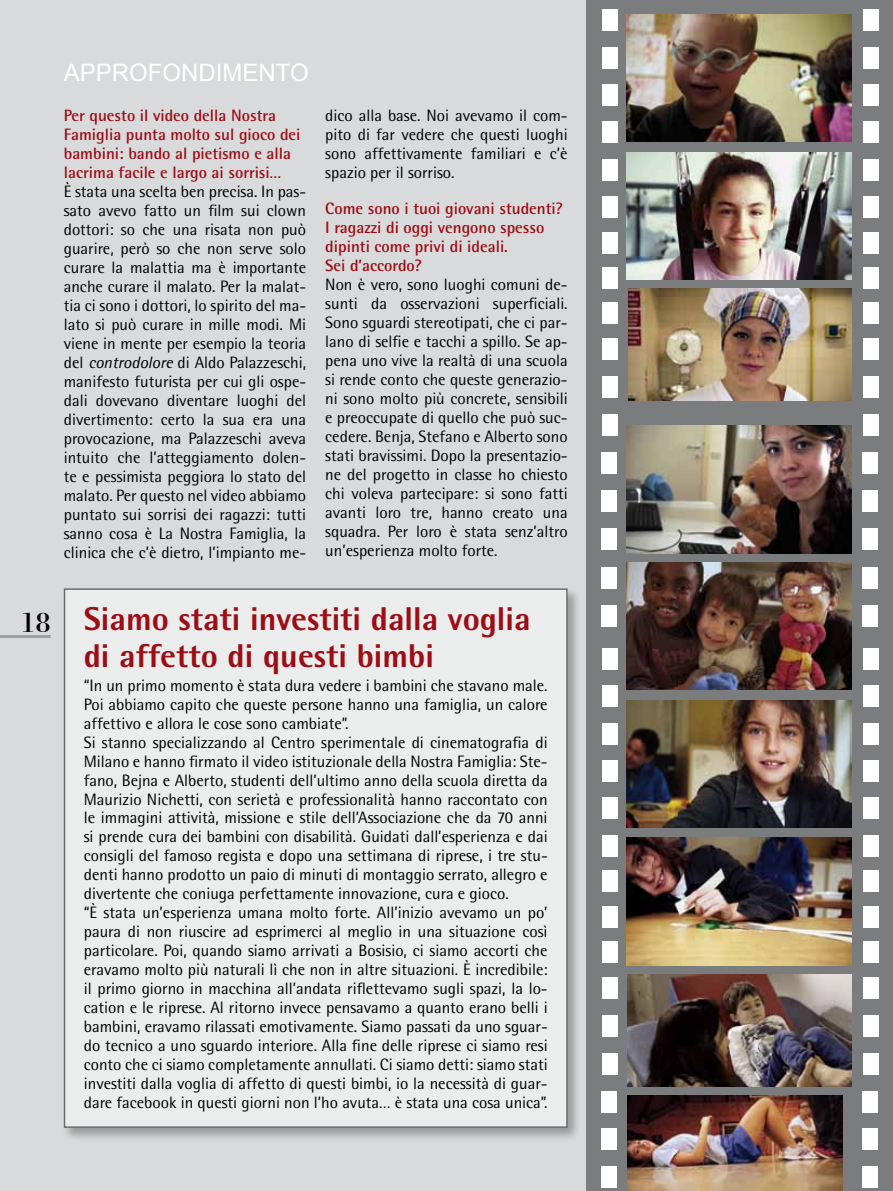
<style>
.page{position:relative;width:893px;height:1191px;background:#d9dadb}
.page>*{position:absolute;margin:0;border:0;box-sizing:border-box;transform-origin:0 0}
.t1{font:800 33px/37.5px "Rotis Semi Sans Std";color:#9d0d16}
.t2{font:30px "Bodoni BT";color:#000}
.t3{font:24px "Arial";color:#fff}
.t4{font:16.5px/18.9px "Rotis Semi Sans Std";color:#000;text-align:justify}
.t5{font:700 16.5px/19px "Rotis Semi Sans Std";color:#9d0d16}
.s1{font-style:italic}
</style>
<div class="page">
<div style="left:62px;top:586px;width:520px;height:556px;background:#000;opacity:.6"></div>
<div style="left:65px;top:589px;width:502px;height:538px;background:#ebecec"></div>
<div style="left:587px;top:0;width:306px;height:1191px;background:#7b7c7e"></div>
<div style="left:602px;top:9px;width:15px;height:22px;background:#fff"></div>
<div style="left:602px;top:648px;width:15px;height:21px;background:#fff"></div>
<div style="left:602px;top:47px;width:15px;height:21px;background:#fff"></div>
<div style="left:602px;top:685px;width:15px;height:22px;background:#fff"></div>
<div style="left:602px;top:84px;width:15px;height:22px;background:#fff"></div>
<div style="left:602px;top:723px;width:15px;height:21px;background:#fff"></div>
<div style="left:602px;top:122px;width:15px;height:21px;background:#fff"></div>
<div style="left:602px;top:760px;width:15px;height:22px;background:#fff"></div>
<div style="left:602px;top:159px;width:15px;height:22px;background:#fff"></div>
<div style="left:602px;top:797px;width:15px;height:22px;background:#fff"></div>
<div style="left:602px;top:196px;width:15px;height:22px;background:#fff"></div>
<div style="left:602px;top:835px;width:15px;height:21px;background:#fff"></div>
<div style="left:602px;top:232px;width:15px;height:21px;background:#fff"></div>
<div style="left:602px;top:870px;width:15px;height:22px;background:#fff"></div>
<div style="left:602px;top:267px;width:15px;height:22px;background:#fff"></div>
<div style="left:602px;top:905px;width:15px;height:22px;background:#fff"></div>
<div style="left:602px;top:302px;width:15px;height:22px;background:#fff"></div>
<div style="left:602px;top:941px;width:15px;height:21px;background:#fff"></div>
<div style="left:602px;top:338px;width:15px;height:22px;background:#fff"></div>
<div style="left:602px;top:977px;width:15px;height:21px;background:#fff"></div>
<div style="left:602px;top:376px;width:15px;height:22px;background:#fff"></div>
<div style="left:602px;top:1015px;width:15px;height:21px;background:#fff"></div>
<div style="left:602px;top:414px;width:15px;height:22px;background:#fff"></div>
<div style="left:602px;top:1052px;width:15px;height:22px;background:#fff"></div>
<div style="left:602px;top:452px;width:15px;height:22px;background:#fff"></div>
<div style="left:602px;top:1090px;width:15px;height:22px;background:#fff"></div>
<div style="left:602px;top:490px;width:15px;height:21px;background:#fff"></div>
<div style="left:602px;top:1128px;width:15px;height:22px;background:#fff"></div>
<div style="left:602px;top:528px;width:15px;height:21px;background:#fff"></div>
<div style="left:602px;top:1166px;width:15px;height:22px;background:#fff"></div>
<div style="left:602px;top:567px;width:15px;height:22px;background:#fff"></div>
<div style="left:602px;top:604px;width:15px;height:22px;background:#fff"></div>
<div style="left:863px;top:9px;width:15px;height:22px;background:#fff"></div>
<div style="left:863px;top:648px;width:15px;height:21px;background:#fff"></div>
<div style="left:863px;top:47px;width:15px;height:21px;background:#fff"></div>
<div style="left:863px;top:685px;width:15px;height:22px;background:#fff"></div>
<div style="left:863px;top:84px;width:15px;height:22px;background:#fff"></div>
<div style="left:863px;top:723px;width:15px;height:21px;background:#fff"></div>
<div style="left:863px;top:122px;width:15px;height:21px;background:#fff"></div>
<div style="left:863px;top:760px;width:15px;height:22px;background:#fff"></div>
<div style="left:863px;top:159px;width:15px;height:22px;background:#fff"></div>
<div style="left:863px;top:797px;width:15px;height:22px;background:#fff"></div>
<div style="left:863px;top:196px;width:15px;height:22px;background:#fff"></div>
<div style="left:863px;top:835px;width:15px;height:21px;background:#fff"></div>
<div style="left:863px;top:232px;width:15px;height:21px;background:#fff"></div>
<div style="left:863px;top:870px;width:15px;height:22px;background:#fff"></div>
<div style="left:863px;top:267px;width:15px;height:22px;background:#fff"></div>
<div style="left:863px;top:905px;width:15px;height:22px;background:#fff"></div>
<div style="left:863px;top:302px;width:15px;height:22px;background:#fff"></div>
<div style="left:863px;top:941px;width:15px;height:21px;background:#fff"></div>
<div style="left:863px;top:338px;width:15px;height:22px;background:#fff"></div>
<div style="left:863px;top:977px;width:15px;height:21px;background:#fff"></div>
<div style="left:863px;top:376px;width:15px;height:22px;background:#fff"></div>
<div style="left:863px;top:1015px;width:15px;height:21px;background:#fff"></div>
<div style="left:863px;top:414px;width:15px;height:22px;background:#fff"></div>
<div style="left:863px;top:1052px;width:15px;height:22px;background:#fff"></div>
<div style="left:863px;top:452px;width:15px;height:22px;background:#fff"></div>
<div style="left:863px;top:1090px;width:15px;height:22px;background:#fff"></div>
<div style="left:863px;top:490px;width:15px;height:21px;background:#fff"></div>
<div style="left:863px;top:1128px;width:15px;height:22px;background:#fff"></div>
<div style="left:863px;top:528px;width:15px;height:21px;background:#fff"></div>
<div style="left:863px;top:1166px;width:15px;height:22px;background:#fff"></div>
<div style="left:863px;top:567px;width:15px;height:22px;background:#fff"></div>
<div style="left:863px;top:604px;width:15px;height:22px;background:#fff"></div>
<img style="left:626px;top:15px;width:226px;height:127px">
<img style="left:626px;top:152px;width:226px;height:127px">
<img style="left:628px;top:288px;width:224px;height:112px">
<img style="left:626px;top:426px;width:225px;height:127px">
<img style="left:626px;top:563px;width:225px;height:126px">
<img style="left:626px;top:700px;width:226px;height:127px">
<img style="left:626px;top:837px;width:226px;height:128px">
<img style="left:627px;top:1095px;width:215px;height:96px">
<img style="left:628px;top:974px;width:224px;height:112px">
<hr style="left:0;top:635px;width:51px;height:3px;background:#9c9e9f">
<h3 class="t3" style="left:64px;top:57px;width:246px">APPROFONDIMENTO</h3>
<p class="t5" style="left:64px;top:106px;width:238px">Per questo il video della Nostra Famiglia punta molto sul gioco dei bambini: bando al pietismo e alla lacrima facile e largo ai sorrisi…</p>
<p class="t4" style="left:64px;top:182px;width:244px">È stata una scelta ben precisa. In pas&shy;sato avevo fatto un film sui clown dottori: so che una risata non può guarire, però so che non serve solo curare la malattia ma è importante anche curare il malato. Per la malat&shy;tia ci sono i dottori, lo spirito del ma&shy;lato si può curare in mille modi. Mi viene in mente per esempio la teoria del <span class="s1">controdolore</span> di Aldo Palazzeschi, manifesto futurista per cui gli ospe&shy;dali dovevano diventare luoghi del divertimento: certo la sua era una provocazione, ma Palazzeschi aveva intuito che l’atteggiamento dolen&shy;te e pessimista peggiora lo stato del malato. Per questo nel video abbiamo puntato sui sorrisi dei ragazzi: tutti sanno cosa è La Nostra Famiglia, la clinica che c’è dietro, l’impianto me-</p>
<p class="t4" style="left:325px;top:106px;width:244px">dico alla base. Noi avevamo il com&shy;pito di far vedere che questi luoghi sono affettivamente familiari e c’è spazio per il sorriso.</p>
<p class="t5" style="left:325px;top:199px;width:239px">Come sono i tuoi giovani studenti?<br>I ragazzi di oggi vengono spesso dipinti come privi di ideali.<br>Sei d’accordo?</p>
<p class="t4" style="left:325px;top:275px;width:244px">Non è vero, sono luoghi comuni de&shy;sunti da osservazioni superficiali.<br>Sono sguardi stereotipati, che ci par&shy;lano di selfie e tacchi a spillo. Se ap&shy;pena uno vive la realtà di una scuola si rende conto che queste generazio&shy;ni sono molto più concrete, sensibili e preoccupate di quello che può suc&shy;cedere. Benja, Stefano e Alberto sono stati bravissimi. Dopo la presentazio&shy;ne del progetto in classe ho chiesto chi voleva partecipare: si sono fatti avanti loro tre, hanno creato una squadra. Per loro è stata senz’altro un’esperienza molto forte.</p>
<h2 class="t2" style="left:20px;top:603px;width:32px">18</h2>
<h1 class="t1" style="left:84px;top:599px;width:448px">Siamo stati investiti dalla voglia di affetto di questi bimbi</h1>
<p class="t4" style="left:84px;top:675px;width:465px;text-align:left">“In un primo momento è stata dura vedere i bambini che stavano male.<br>Poi abbiamo capito che queste persone hanno una famiglia, un calore affettivo e allora le cose sono cambiate”.<br>Si stanno specializzando al Centro sperimentale di cinematografia di Milano e hanno firmato il video istituzionale della Nostra Famiglia: Ste&shy;fano, Bejna e Alberto, studenti dell’ultimo anno della scuola diretta da Maurizio Nichetti, con serietà e professionalità hanno raccontato con le immagini attività, missione e stile dell’Associazione che da 70 anni si prende cura dei bambini con disabilità. Guidati dall’esperienza e dai consigli del famoso regista e dopo una settimana di riprese, i tre stu&shy;denti hanno prodotto un paio di minuti di montaggio serrato, allegro e divertente che coniuga perfettamente innovazione, cura e gioco.<br>“È stata un’esperienza umana molto forte. All’inizio avevamo un po’ paura di non riuscire ad esprimerci al meglio in una situazione così particolare. Poi, quando siamo arrivati a Bosisio, ci siamo accorti che eravamo molto più naturali lì che non in altre situazioni. È incredibile: il primo giorno in macchina all’andata riflettevamo sugli spazi, la lo&shy;cation e le riprese. Al ritorno invece pensavamo a quanto erano belli i bambini, eravamo rilassati emotivamente. Siamo passati da uno sguar&shy;do tecnico a uno sguardo interiore. Alla fine delle riprese ci siamo resi conto che ci siamo completamente annullati. Ci siamo detti: siamo stati investiti dalla voglia di affetto di questi bimbi, io la necessità di guar&shy;dare facebook in questi giorni non l’ho avuta… è stata una cosa unica”.</p>
</div>
